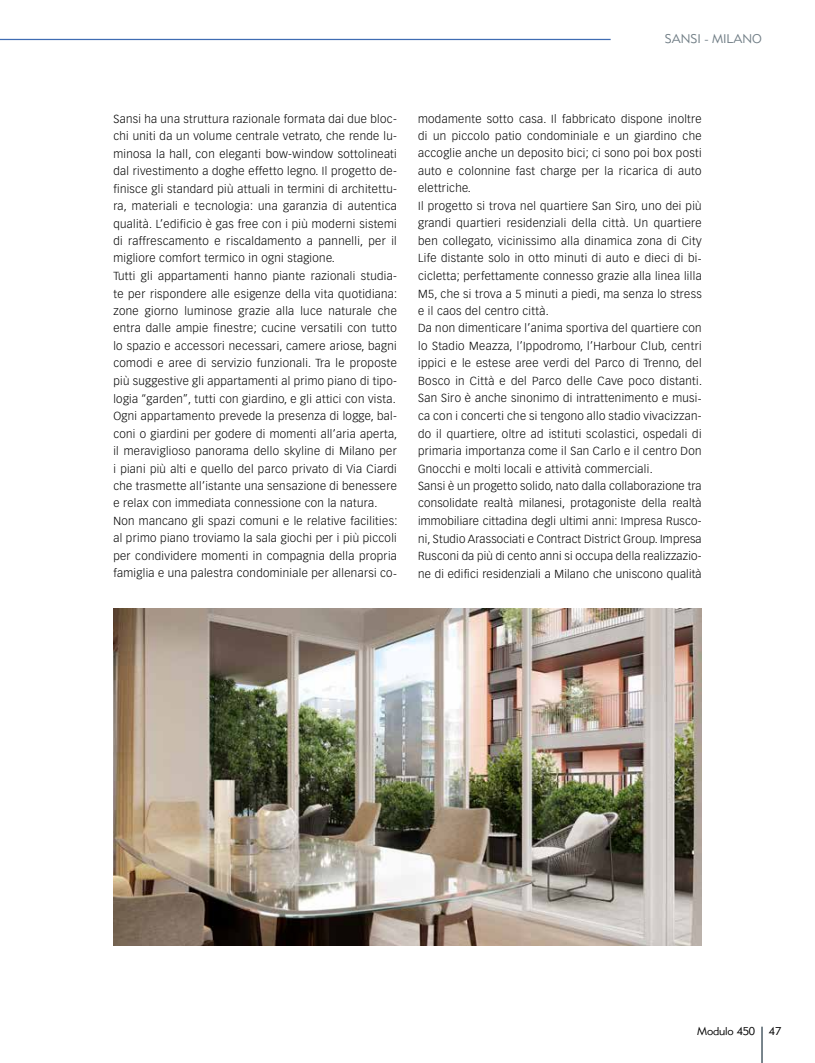
<style>
.page{position:relative;width:815px;height:1063px;background:#fff}
.page>*{position:absolute;margin:0;border:0;box-sizing:border-box;transform-origin:0 0}
.t1{font:12.5px "Metro Lite LT Two";color:#717e86}
.t2{font:300 11.5px/17.5px "Vectora LT Std";letter-spacing:.03em;color:#000}
.t3{font:11.25px "Metro Lite LT Two";letter-spacing:-.015em;color:#000}
</style>
<div class="page">
<hr style="left:761px;top:1027px;width:2px;height:36px;background:#717e86">
<hr style="left:0;top:39px;width:611px;height:1px;background:#3f6cb3">
<img style="left:113px;top:608px;width:589px;height:337px">
<p class="t1" style="left:665px;top:31px;width:99px">SANSI - MILANO</p>
<p class="t2" style="left:113px;top:110px;width:285px">Sansi ha una struttura razionale formata dai due bloc&shy;chi uniti da un volume centrale vetrato, che rende lu&shy;minosa la hall, con eleganti bow-window sottolineati dal rivestimento a doghe effetto legno. Il progetto de&shy;finisce gli standard più attuali in termini di architettu&shy;ra, materiali e tecnologia: una garanzia di autentica qualità. L’edificio è gas free con i più moderni sistemi di raffrescamento e riscaldamento a pannelli, per il migliore comfort termico in ogni stagione.<br>Tutti gli appartamenti hanno piante razionali studia&shy;te per rispondere alle esigenze della vita quotidiana: zone giorno luminose grazie alla luce naturale che entra dalle ampie finestre; cucine versatili con tutto lo spazio e accessori necessari, camere ariose, bagni comodi e aree di servizio funzionali. Tra le proposte più suggestive gli appartamenti al primo piano di tipo&shy;logia “garden”, tutti con giardino, e gli attici con vista.<br>Ogni appartamento prevede la presenza di logge, bal&shy;coni o giardini per godere di momenti all’aria aperta, il meraviglioso panorama dello skyline di Milano per i piani più alti e quello del parco privato di Via Ciardi che trasmette all’istante una sensazione di benessere e relax con immediata connessione con la natura.<br>Non mancano gli spazi comuni e le relative facilities: al primo piano troviamo la sala giochi per i più piccoli per condividere momenti in compagnia della propria famiglia e una palestra condominiale per allenarsi co-</p>
<p class="t2" style="left:418px;top:110px;width:285px">modamente sotto casa. Il fabbricato dispone inoltre di un piccolo patio condominiale e un giardino che accoglie anche un deposito bici; ci sono poi box posti auto e colonnine fast charge per la ricarica di auto elettriche.<br>Il progetto si trova nel quartiere San Siro, uno dei più grandi quartieri residenziali della città. Un quartiere ben collegato, vicinissimo alla dinamica zona di City Life distante solo in otto minuti di auto e dieci di bi&shy;cicletta; perfettamente connesso grazie alla linea lilla M5, che si trova a 5 minuti a piedi, ma senza lo stress e il caos del centro città.<br>Da non dimenticare l’anima sportiva del quartiere con lo Stadio Meazza, l’Ippodromo, l’Harbour Club, centri ippici e le estese aree verdi del Parco di Trenno, del Bosco in Città e del Parco delle Cave poco distanti.<br>San Siro è anche sinonimo di intrattenimento e musi&shy;ca con i concerti che si tengono allo stadio vivacizzan&shy;do il quartiere, oltre ad istituti scolastici, ospedali di primaria importanza come il San Carlo e il centro Don Gnocchi e molti locali e attività commerciali.<br>Sansi è un progetto solido, nato dalla collaborazione tra consolidate realtà milanesi, protagoniste della realtà immobiliare cittadina degli ultimi anni: Impresa Rusco&shy;ni, Studio Arassociati e Contract District Group. Impresa Rusconi da più di cento anni si occupa della realizzazio&shy;ne di edifici residenziali a Milano che uniscono qualità</p>
<p class="t3" style="left:697px;top:1025px;width:86px">Modulo 450 47</p>
</div>
